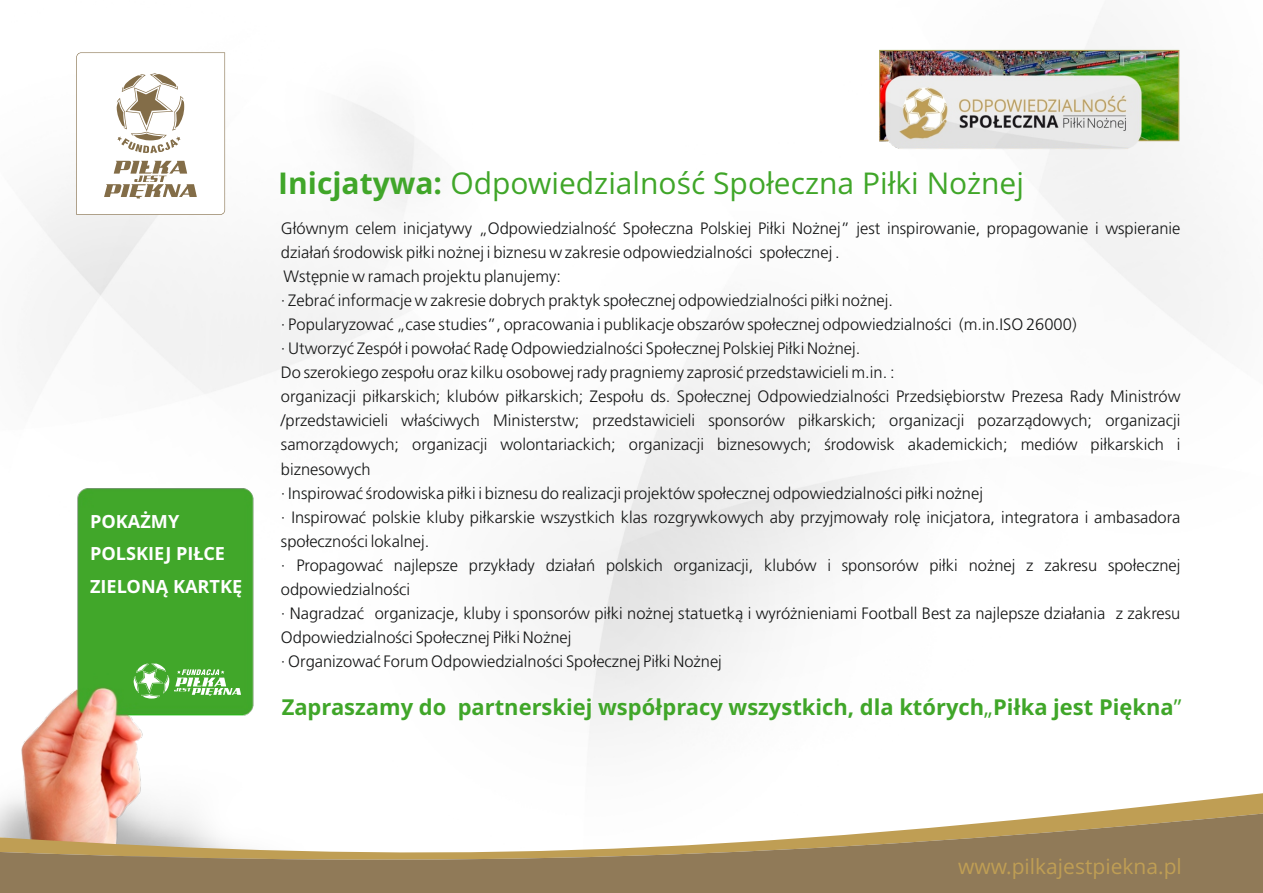
<style>
.page{position:relative;width:1263px;height:893px;background:#fff}
.page>*{position:absolute;margin:0;border:0;box-sizing:border-box;transform-origin:0 0}
.t1{font:30px "Open Sans";color:#40a629}
.t2{font:700 21.9px "Open Sans";color:#40a629}
.t3{font:21px "Open Sans";color:#bf9e54}
.t4{font:700 18.15px/32.5px "Open Sans";color:#fff}
.t5{font:300 16.5px/24.2px "Frutiger LT Pro";color:#151616}
.s1{font-weight:700}
.s2{font-weight:400}
</style>
<div class="page">
<img style="left:879px;top:29px;width:312px;height:141px">
<img style="left:2px;top:488px;width:252px;height:305px">
<svg style="left:134px;top:663px;width:107px;height:36px"></svg>
<svg style="left:0;top:793px;width:1263px;height:20px"></svg>
<svg style="left:0;top:813px;width:1263px;height:80px;fill:#907a58"></svg>
<svg style="left:76px;top:52px;width:149px;height:163px"></svg>
<p class="t4" style="left:90px;top:507px;width:154px">POKAŻMY<br>POLSKIEJ PIŁCE<br>ZIELONĄ KARTKĘ</p>
<h1 class="t1" style="left:278px;top:171px;width:747px"><span class="s1">Inicjatywa:</span> Odpowiedzialność Społeczna Piłki Nożnej</h1>
<p class="t5" style="left:281px;top:217px;width:901px">Głównym celem inicjatywy „Odpowiedzialność Społeczna Polskiej Piłki Nożnej” jest inspirowanie, propagowanie i wspieranie działań środowisk piłki nożnej i biznesu w zakresie odpowiedzialności społecznej .<br>Wstępnie w ramach projektu planujemy:<br>· Zebrać informacje w zakresie dobrych praktyk społecznej odpowiedzialności piłki nożnej.<br>· Popularyzować „case studies”, opracowania i publikacje obszarów społecznej odpowiedzialności (m.in.ISO 26000)<br>· Utworzyć Zespół i powołać Radę Odpowiedzialności Społecznej Polskiej Piłki Nożnej.<br>Do szerokiego zespołu oraz kilku osobowej rady pragniemy zaprosić przedstawicieli m.in. :<br>organizacji piłkarskich; klubów piłkarskich; Zespołu ds. Społecznej Odpowiedzialności Przedsiębiorstw Prezesa Rady Ministrów /przedstawicieli właściwych Ministerstw; przedstawicieli sponsorów piłkarskich; organizacji pozarządowych; organizacji samorządowych; organizacji wolontariackich; organizacji biznesowych; środowisk akademickich; mediów piłkarskich i biznesowych<br>· Inspirować środowiska piłki i biznesu do realizacji projektów społecznej odpowiedzialności piłki nożnej<br>· Inspirować polskie kluby piłkarskie wszystkich klas rozgrywkowych aby przyjmowały rolę inicjatora, integratora i ambasadora społeczności lokalnej.<br>· Propagować najlepsze przykłady działań polskich organizacji, klubów i sponsorów piłki nożnej z zakresu społecznej odpowiedzialności<br>· Nagradzać organizacje, kluby i sponsorów piłki nożnej statuetką i wyróżnieniami Football Best za najlepsze działania z zakresu Odpowiedzialności Społecznej Piłki Nożnej<br>· Organizować Forum Odpowiedzialności Społecznej Piłki Nożnej</p>
<h2 class="t2" style="left:282px;top:698px;width:901px">Zapraszamy do partnerskiej współpracy wszystkich, dla których<span class="s2">„</span>Piłka jest Piękna<span class="s2">”</span></h2>
<p class="t3" style="left:958px;top:857px;width:225px">www.pilkajestpiekna.pl</p>
</div>
